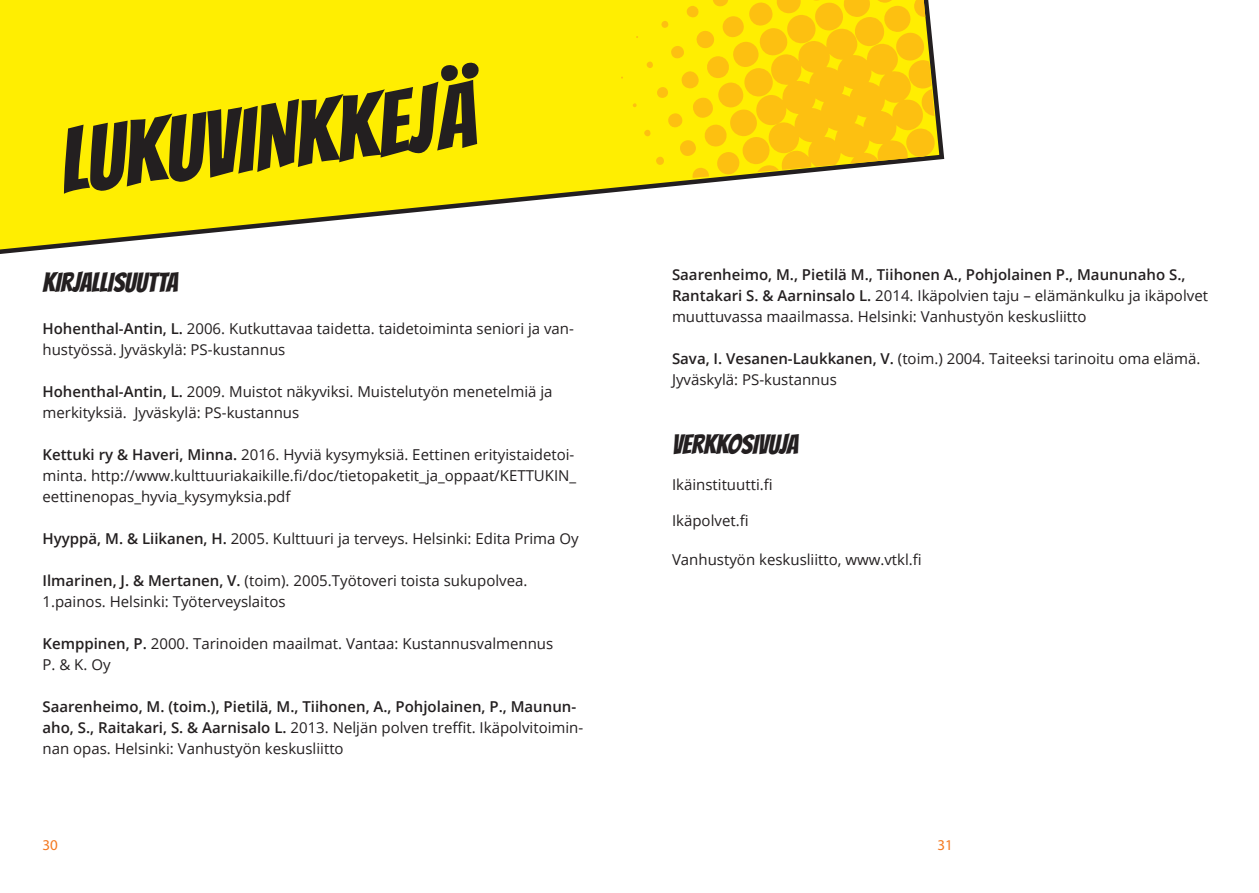
<style>
.page{position:relative;width:1259px;height:893px;background:#fff}
.page>*{position:absolute;margin:0;border:0;box-sizing:border-box;transform-origin:0 0}
.t1{font:90px "Bangers";color:#231f20}
.t2{font:27px "Bangers";color:#231f20}
.t3{font:15px/21px "Open Sans";color:#231f20}
.t4{font:600 15px/21px "Open Sans";color:#231f20}
.t5{font:15px "Myriad Pro";color:#f47921}
.s1{font-weight:600}
.s2{font-weight:400}
</style>
<div class="page">
<svg style="left:0;top:0;width:945px;height:254px"></svg>
<svg style="left:632px;top:0;width:304px;height:178px"></svg>
<h1 class="t1" style="left:51px;top:96px;width:415px;rotate:-7deg">LUKUVINKKEJÄ</h1>
<h2 class="t2" style="left:43px;top:263px;width:137px">KIRJALLISUUTTA</h2>
<p class="t3" style="left:43px;top:318px;width:533px"><span class="s1">Hohenthal-Antin, L.</span> 2006. Kutkuttavaa taidetta. taidetoiminta seniori ja van&shy;hustyössä. Jyväskylä: PS-kustannus</p>
<p class="t3" style="left:43px;top:381px;width:511px"><span class="s1">Hohenthal-Antin, L.</span> 2009. Muistot näkyviksi. Muistelutyön menetelmiä ja merkityksiä. Jyväskylä: PS-kustannus</p>
<p class="t3" style="left:43px;top:444px;width:535px"><span class="s1">Kettuki ry &amp; Haveri, Minna.</span> 2016. Hyviä kysymyksiä. Eettinen erityistaidetoi&shy;minta. http://www.kulttuuriakaikille.fi/doc/tietopaketit_ja_oppaat/KETTUKIN_ eettinenopas_hyvia_kysymyksia.pdf</p>
<p class="t3" style="left:43px;top:528px;width:538px"><span class="s1">Hyyppä, M. &amp; Liikanen, H.</span> 2005. Kulttuuri ja terveys. Helsinki: Edita Prima Oy</p>
<p class="t3" style="left:43px;top:570px;width:486px"><span class="s1">Ilmarinen, J. &amp; Mertanen, V.</span> (toim). 2005.Työtoveri toista sukupolvea.<br>1.painos. Helsinki: Työterveyslaitos</p>
<p class="t3" style="left:43px;top:633px;width:512px"><span class="s1">Kemppinen, P.</span> 2000. Tarinoiden maailmat. Vantaa: Kustannusvalmennus<br>P. &amp; K. Oy</p>
<p class="t4" style="left:42px;top:696px;width:542px">Saarenheimo, M. (toim.), Pietilä, M., Tiihonen, A., Pohjolainen, P., Maunun&shy;aho, S., Raitakari, S. &amp; Aarnisalo L. <span class="s2">2013. Neljän polven treffit. Ikäpolvitoimin&shy;nan opas. Helsinki: Vanhustyön keskusliitto</span></p>
<p class="t3" style="left:672px;top:264px;width:537px"><span class="s1">Saarenheimo, M., Pietilä M., Tiihonen A., Pohjolainen P., Maununaho S.,<br>Rantakari S. &amp; Aarninsalo L.</span> 2014. Ikäpolvien taju – elämänkulku ja ikäpolvet muuttuvassa maailmassa. Helsinki: Vanhustyön keskusliitto</p>
<p class="t3" style="left:672px;top:348px;width:530px"><span class="s1">Sava, I. Vesanen-Laukkanen, V.</span> (toim.) 2004. Taiteeksi tarinoitu oma elämä.<br>Jyväskylä: PS-kustannus</p>
<h2 class="t2" style="left:672px;top:424px;width:128px">VERKKOSIVUJA</h2>
<p class="t3" style="left:672px;top:473px;width:102px">Ikäinstituutti.fi</p>
<p class="t3" style="left:672px;top:509px;width:78px">Ikäpolvet.fi</p>
<p class="t3" style="left:672px;top:549px;width:251px">Vanhustyön keskusliitto, www.vtkl.fi</p>
<p class="t5" style="left:43px;top:836px;width:17px">30</p>
<p class="t5" style="left:937px;top:836px;width:17px">31</p>
</div>
